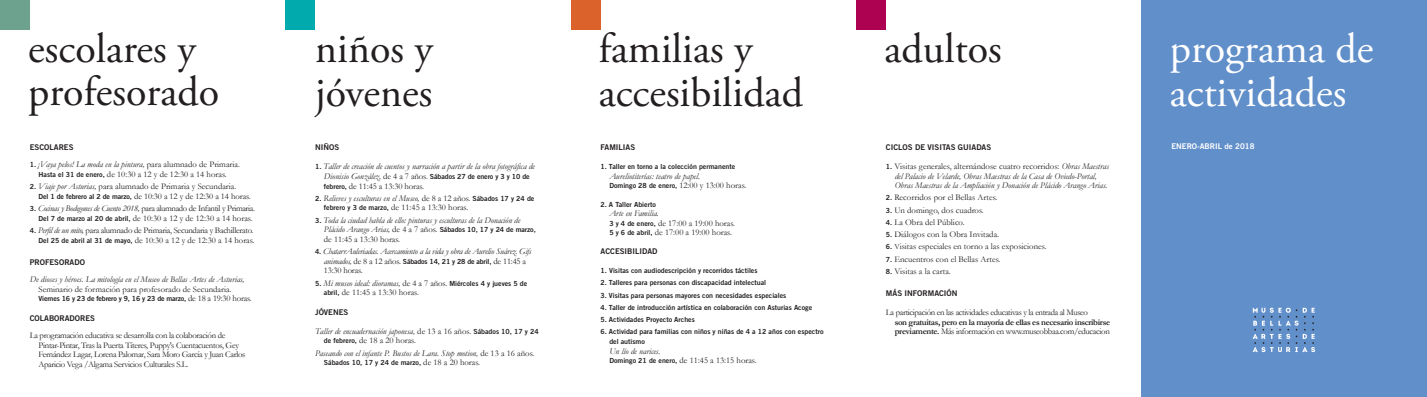
<style>
.page{position:relative;width:1427px;height:397px;background:#fff}
.page>*{position:absolute;margin:0;border:0;box-sizing:border-box;transform-origin:0 0}
.t1{font:42px/43.8px "Adobe Garamond Pro";color:#231f20}
.t2{font:42px/43.8px "Adobe Garamond Pro";color:#fff}
.t3{font:8.75px/9.6px "Garamond";letter-spacing:-.01em;color:#231f20}
.t4{font:italic 8.75px/9.6px "Garamond";color:#231f20}
.t5{font:8.75px/9.6px "Garamond";letter-spacing:-.035em;color:#231f20}
.t6{font:8.75px/9.6px "Garamond";letter-spacing:-.04em;color:#231f20;text-align:right}
.t7{font:8.75px/9.6px "Garamond";letter-spacing:-.03em;color:#231f20;text-align:right}
.t8{font:700 8.75px/9.6px "Garamond";letter-spacing:-.04em;color:#231f20}
.t9{font:italic 8.75px "Garamond";letter-spacing:-.02em;color:#231f20}
.t10{font:7.88px "Trade Gothic LT Std Bd 2";color:#231f20}
.t11{font:7.88px "Trade Gothic LT Std Bd 2";color:#fff}
.t12{font:7px/9.6px "Trade Gothic LT Std Bd 2";color:#231f20}
.t13{font:7px "Trade Gothic LT Std Bd 2";letter-spacing:-.02em;color:#231f20}
.s1{font-family:"Trade Gothic LT Std Bd 2";font-size:7px}
.s2{font-style:italic}
.s3{font-family:"Garamond";font-size:8.75px}
.s4{font-family:"Trade Gothic LT Std Bd 2";font-style:normal;font-size:7px}
.s5{font-family:"Garamond";font-style:italic;font-size:8.75px}
.s6{font-style:normal}
.s7{font-size:7.88px}
.s8{font-weight:400}
</style>
<div class="page">
<div style="left:1141px;top:0;width:285px;height:397px;background:#618fca"></div>
<div style="left:0;top:0;width:30px;height:30px;background:#6da28f"></div>
<div style="left:285px;top:0;width:30px;height:30px;background:#00aaad"></div>
<div style="left:570px;top:0;width:30px;height:30px;background:#db632b"></div>
<div style="left:856px;top:0;width:29px;height:30px;background:#ad0151"></div>
<svg style="left:1252px;top:307px;width:62px;height:46px"></svg>
<h1 class="t1" style="left:28px;top:28px;width:192px">escolares y profesorado</h1>
<h1 class="t1" style="left:598px;top:28px;width:206px">familias y accesibilidad</h1>
<h1 class="t1" style="left:884px;top:28px;width:119px">adultos</h1>
<h1 class="t2" style="left:1169px;top:28px;width:205px">programa de actividades</h1>
<h1 class="t1" style="left:315px;top:28px;width:119px">niños y jóvenes</h1>
<p class="t10" style="left:30px;top:142px;width:45px">ESCOLARES</p>
<p class="t3" style="left:30px;top:160px;width:212px;text-align:center"><span class="s1">1.</span> <span class="s2">¡Vaya pelos! La moda en la pintura,</span> para alumnado de Primaria.<br><span class="s1">Hasta el 31 de enero,</span> de 10:30 a 12 y de 12:30 a 14 horas.</p>
<p class="t3" style="left:39px;top:182px;width:214px;text-indent:-9px"><span class="s1">2.</span> <span class="s2">Viaje por Asturias,</span> para alumnado de Primaria y Secundaria.<br><span class="s1">Del 1 de febrero al 2 de marzo,</span> de 10:30 a 12 y de 12:30 a 14 horas.</p>
<p class="t6" style="left:30px;top:204px;width:227px"><span class="s1">3.</span> <span class="s2">Cocinas y Bodegones de Cuento 2018,</span> para alumnado de Infantil y Primaria.<br><span class="s1">Del 7 de marzo al 20 de abril,</span> de 10:30 a 12 y de 12:30 a 14 horas.</p>
<p class="t7" style="left:30px;top:225px;width:226px"><span class="s1">4.</span> <span class="s2">Perfil de un mito,</span> para alumnado de Primaria, Secundaria y Bachillerato.<br><span class="s1">Del 25 de abril al 31 de mayo,</span> de 10:30 a 12 y de 12:30 a 14 horas.</p>
<p class="t10" style="left:30px;top:257px;width:57px">PROFESORADO</p>
<p class="t4" style="left:30px;top:274px;width:216px">De dioses y héroes. La mitología en el Museo de Bellas Artes de Asturias,</p>
<p class="t3" style="left:39px;top:284px;width:194px">Seminario de formación para profesorado de Secundaria.</p>
<p class="t13" style="left:39px;top:294px;width:215px">Viernes 16 y 23 de febrero y 9, 16 y 23 de marzo, <span class="s3">de 18 a 19:30 horas.</span></p>
<p class="t10" style="left:30px;top:313px;width:67px">COLABORADORES</p>
<p class="t5" style="left:39px;top:330px;width:208px;text-indent:-9px">La programación educativa se desarrolla con la colaboración de Pintar-Pintar, Tras la Puerta Títeres, Puppy's Cuentacuentos, Gey Fernández Lagar, Lorena Palomar, Sara Moro García y Juan Carlos Aparicio Vega /Algama Servicios Culturales S.L.</p>
<p class="t10" style="left:315px;top:142px;width:26px">NIÑOS</p>
<p class="t4" style="left:315px;top:162px;width:221px"><span class="s4">1.</span> Taller de creación de cuentos y narración a partir de la obra fotográfica de</p>
<p class="t12" style="left:324px;top:171px;width:207px"><span class="s5">Dionisio González,</span> <span class="s3">de 4 a 7 años.</span> Sábados 27 de enero y 3 y 10 de</p>
<p class="t3" style="left:324px;top:181px;width:102px"><span class="s1">febrero,</span> de 11:45 a 13:30 horas.</p>
<p class="t12" style="left:324px;top:193px;width:212px;text-indent:-9px">2. <span class="s5">Relieves y esculturas en el Museo,</span> <span class="s3">de 8 a 12 años.</span> Sábados 17 y 24 de febrero y 3 de marzo, <span class="s3">de 11:45 a 13:30 horas.</span></p>
<p class="t4" style="left:315px;top:215px;width:206px"><span class="s4">3.</span> Toda la ciudad habla de ello: pinturas y esculturas de la Donación de</p>
<p class="t12" style="left:324px;top:225px;width:213px"><span class="s5">Plácido Arango Arias,</span> <span class="s3">de 4 a 7 años.</span> Sábados 10, 17 y 24 de marzo,</p>
<p class="t3" style="left:324px;top:234px;width:78px">de 11:45 a 13:30 horas.</p>
<p class="t9" style="left:315px;top:246px;width:218px"><span class="s4">4.</span> ChatarrAuleriadas. Acercamiento a la vida y obra de Aurelio Suárez. Gifs</p>
<p class="t13" style="left:324px;top:257px;width:204px"><span class="s5">animados,</span> <span class="s3">de 8 a 12 años.</span> Sábados 14, 21 y 28 de abril, <span class="s3">de 11:45 a</span></p>
<p class="t3" style="left:324px;top:266px;width:40px">13:30 horas.</p>
<p class="t12" style="left:315px;top:278px;width:214px">5. <span class="s5">Mi museo ideal: dioramas,</span> <span class="s3">de 4 a 7 años.</span> Miércoles 4 y jueves 5 de</p>
<p class="t3" style="left:324px;top:288px;width:97px"><span class="s1">abril,</span> de 11:45 a 13:30 horas.</p>
<p class="t10" style="left:315px;top:307px;width:35px">JÓVENES</p>
<p class="t4" style="left:324px;top:326px;width:216px;text-indent:-9px">Taller de encuadernación japonesa, <span class="s6">de 13 a 16 años.</span> <span class="s4">Sábados 10, 17 y 24 de febrero,</span> <span class="s6">de 18 a 20 horas.</span></p>
<p class="t4" style="left:315px;top:348px;width:221px">Paseando con el infante P. Bustos de Lara. Stop motion, <span class="s6">de 13 a 16 años.</span></p>
<p class="t12" style="left:324px;top:358px;width:158px">Sábados 10, 17 y 24 de marzo, <span class="s3">de 18 a 20 horas.</span></p>
<p class="t10" style="left:600px;top:142px;width:36px">FAMILIAS</p>
<p class="t12" style="left:600px;top:161px;width:136px">1. Taller en torno a la colección permanente</p>
<p class="t4" style="left:609px;top:171px;width:92px">Aureliotiterías: teatro de papel.</p>
<p class="t12" style="left:609px;top:181px;width:139px">Domingo 28 de enero, <span class="s3">12:00 y 13:00 horas.</span></p>
<p class="t12" style="left:600px;top:199px;width:57px">2. A Taller Abierto</p>
<p class="t3" style="left:609px;top:208px;width:127px"><span class="s2">Arte en Familia.<br></span><span class="s1">3 y 4 de enero,</span> de 17:00 a 19:00 horas.<br><span class="s1">5 y 6 de abril,</span> de 17:00 a 19:00 horas.</p>
<p class="t10" style="left:600px;top:246px;width:58px">ACCESIBILIDAD</p>
<p class="t12" style="left:600px;top:266px;width:158px">1. Visitas con audiodescripción y recorridos táctiles</p>
<p class="t12" style="left:600px;top:278px;width:167px">2. Talleres para personas con discapacidad intelectual</p>
<p class="t12" style="left:600px;top:290px;width:187px">3. Visitas para personas mayores con necesidades especiales</p>
<p class="t12" style="left:600px;top:302px;width:213px">4. Taller de introducción artística en colaboración con Asturias Acoge</p>
<p class="t12" style="left:600px;top:315px;width:96px">5. Actividades Proyecto Arches</p>
<p class="t12" style="left:609px;top:327px;width:216px;text-indent:-9px">6. Actividad para familias con niños y niñas de 4 a 12 años con espectro del autismo</p>
<p class="t3" style="left:609px;top:346px;width:149px"><span class="s2">Un lío de narices.<br></span><span class="s1">Domingo 21 de enero,</span> de 11:45 a 13:15 horas.</p>
<p class="t10" style="left:885px;top:142px;width:107px">CICLOS DE VISITAS GUIADAS</p>
<p class="t11" style="left:1171px;top:142px;width:85px">ENERO-ABRIL de 2018</p>
<p class="t4" style="left:894px;top:161px;width:216px;text-indent:-9px"><span class="s4">1.</span> <span class="s6">Visitas generales, alternándose cuatro recorridos:</span> Obras Maestras del Palacio de Velarde, Obras Maestras de la Casa de Oviedo-Portal,<br>Obras Maestras de la Ampliación y Donación de Plácido Arango Arias.</p>
<p class="t3" style="left:885px;top:193px;width:113px"><span class="s1">2.</span> Recorridos por el Bellas Artes.</p>
<p class="t3" style="left:885px;top:205px;width:99px"><span class="s1">3.</span> Un domingo, dos cuadros.</p>
<p class="t3" style="left:885px;top:217px;width:80px"><span class="s1">4.</span> La Obra del Público.</p>
<p class="t3" style="left:885px;top:229px;width:115px"><span class="s1">5.</span> Diálogos con la Obra Invitada.</p>
<p class="t3" style="left:885px;top:242px;width:162px"><span class="s1">6.</span> <span class="s7">V</span>isitas especiales en torno a las exposiciones.</p>
<p class="t3" style="left:885px;top:254px;width:116px"><span class="s1">7.</span> Encuentros con el Bellas Artes.</p>
<p class="t3" style="left:885px;top:266px;width:66px"><span class="s1">8.</span> Visitas a la carta.</p>
<p class="t10" style="left:885px;top:288px;width:73px">MÁS INFORMACIÓN</p>
<p class="t6" style="left:885px;top:307px;width:203px">La participación en las actividades educativas y la entrada al Museo</p>
<p class="t8" style="left:894px;top:317px;width:217px">son gratuitas, pero en la mayoría de ellas es necesario inscribirse previamente. <span class="s8">Más información en www.museobbaa.com/educacion</span></p>
</div>
